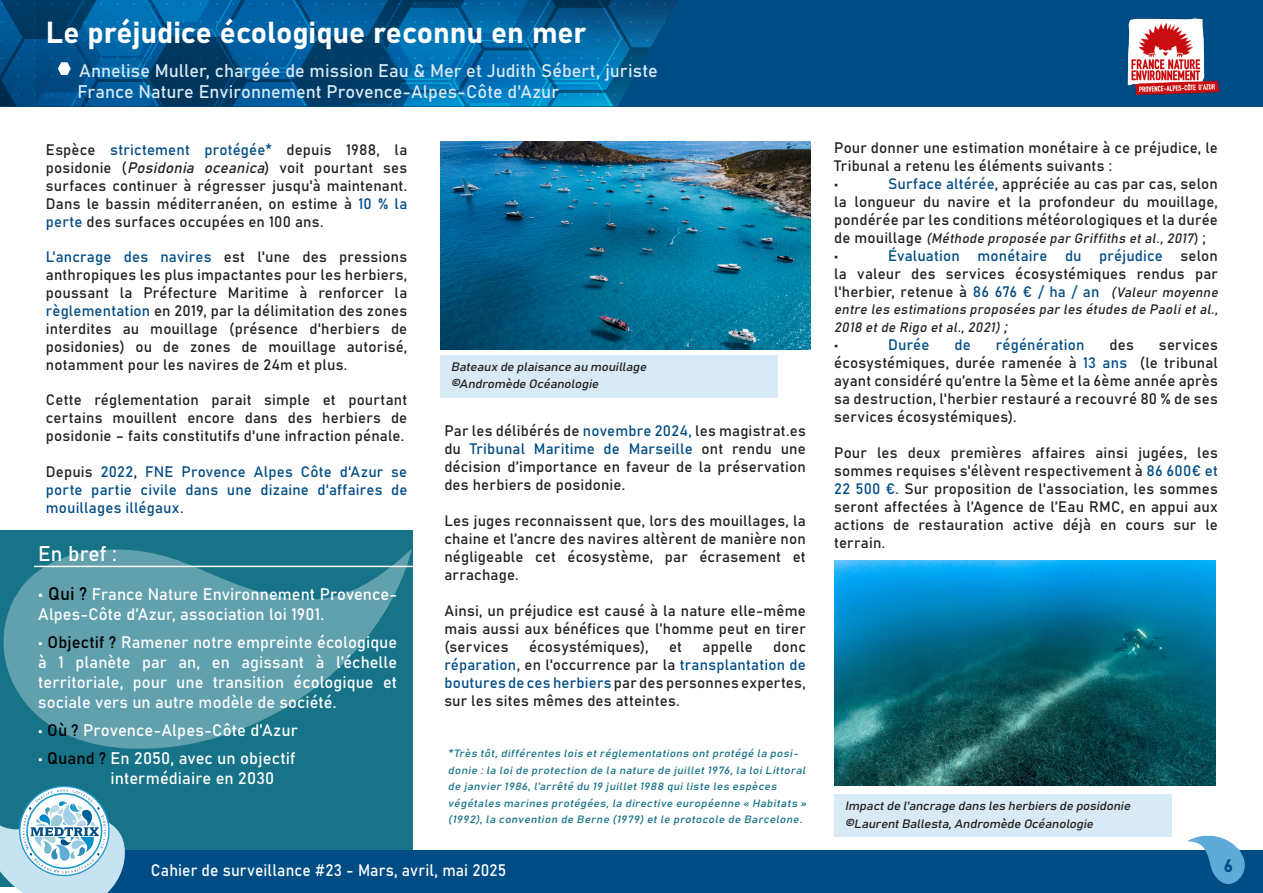
<style>
.page{position:relative;width:1263px;height:893px;background:#fff}
.page>*{position:absolute;margin:0;border:0;box-sizing:border-box;transform-origin:0 0}
.t1{font:30px "Bahnschrift";color:#fff}
.t2{font:21px "Bahnschrift";color:#fff}
.t3{font:18px "Bahnschrift";color:#d7eaf5}
.t4{font:18px "Bahnschrift";color:#004c84}
.t5{font:16.5px/19.8px "Bahnschrift";letter-spacing:.005em;color:#fff}
.t6{font:16.5px "Bahnschrift";letter-spacing:.005em;color:#fff;scale:.95 1}
.t7{font:15px/18px "Bahnschrift";letter-spacing:.01em;color:#231f20;text-align:justify}
.t8{font:15px/18px "Bahnschrift";letter-spacing:.01em;color:#004c84;text-align:justify}
.t9{font:italic 13.5px/18px "Bahnschrift";color:#231f20}
.t10{font:italic 12px "Bahnschrift";color:#231f20;scale:1.1 1}
.t11{font:italic 10.5px/16.5px "Bahnschrift";color:#167287;scale:1.1 1}
.s1{color:#004c84}
.s2{font-style:italic}
.s3{color:#231f20}
.s4{font-size:18px}
.s5{font-size:18px;color:#000}
.s6{color:#000}
.s7{font-style:normal;font-size:15px}
.s8{font-style:normal}
.s9{font-style:italic;font-size:13.5px}
.s10{font-size:15px}
</style>
<div class="page">
<div style="left:0;top:530px;width:412px;height:357px;background:#177387"></div>
<svg style="left:3px;top:548px;width:409px;height:201px;fill:#61a0ad"></svg>
<hr style="left:34px;top:566px;width:383px;height:1px;background:#fff">
<img style="left:440px;top:141px;width:370px;height:208px">
<div style="left:440px;top:355px;width:338px;height:43px;background:#d7eaf5"></div>
<img style="left:834px;top:560px;width:382px;height:226px">
<div style="left:834px;top:794px;width:338px;height:43px;background:#d7eaf5"></div>
<div style="left:104px;top:850px;width:1159px;height:43px;background:#004c84"></div>
<svg style="left:1187px;top:835px;width:58px;height:49px"></svg>
<div style="left:0;top:0;width:1263px;height:106px;background:#004c84"></div>
<svg style="left:0;top:786px;width:125px;height:107px"></svg>
<svg style="left:0;top:0;width:678px;height:106px"></svg>
<img style="left:1127px;top:18px;width:92px;height:76px">
<p class="t1" style="left:46px;top:10px;width:542px">Le préjudice écologique reconnu en mer</p>
<p class="t3" style="left:79px;top:57px;width:580px">Annelise Muller, chargée de mission Eau &amp; Mer et Judith Sébert, juriste</p>
<p class="t3" style="left:78px;top:78px;width:483px">France Nature Environnement Provence-Alpes-Côte d'Azur</p>
<p class="t7" style="left:46px;top:140px;width:363px">Espèce <span class="s1">strictement protégée*</span> depuis 1988, la posidonie (<span class="s2">Posidonia oceanica</span>) voit pourtant ses surfaces continuer à régresser jusqu'à maintenant.<br>Dans le bassin méditerranéen, on estime à <span class="s1">10 % la perte</span> des surfaces occupées en 100 ans.</p>
<p class="t7" style="left:46px;top:247px;width:363px"><span class="s1">L'ancrage des navires</span> est l'une des pressions anthropiques les plus impactantes pour les herbiers, poussant la Préfecture Maritime à renforcer la <span class="s1">règlementation</span> en 2019, par la délimitation des zones interdites au mouillage (présence d'herbiers de posidonies) ou de zones de mouillage autorisé, notamment pour les navires de 24m et plus.</p>
<p class="t7" style="left:46px;top:390px;width:363px">Cette réglementation parait simple et pourtant certains mouillent encore dans des herbiers de posidonie – faits constitutifs d'une infraction pénale.</p>
<p class="t8" style="left:46px;top:462px;width:363px"><span class="s3">Depuis</span> 2022<span class="s3">,</span> FNE Provence Alpes Côte d'Azur se porte partie civile dans une dizaine d'affaires de mouillages illégaux.</p>
<p class="t2" style="left:38px;top:538px;width:80px">En bref :</p>
<p class="t5" style="left:38px;top:583px;width:360px"><span class="s4">•</span> <span class="s5">Qui ?</span> France Nature Environnement Provence-<br>Alpes-Côte d’Azur, association loi 1901.</p>
<p class="t5" style="left:38px;top:631px;width:360px;text-align:justify">• <span class="s6">Objectif ?</span> Ramener notre empreinte écologique à 1 planète par an, en agissant à l’échelle territoriale, pour une transition écologique et sociale vers un autre modèle de société.</p>
<p class="t5" style="left:38px;top:719px;width:261px">• <span class="s6">Où ?</span> Provence-Alpes-Côte d’Azur</p>
<p class="t5" style="left:111px;top:747px;width:186px;text-indent:-72px">• <span class="s6">Quand ?</span> En 2050, avec un objectif intermédiaire en 2030</p>
<p class="t10" style="left:451px;top:358px;width:182px">Bateauxde plaisance au mouillage</p>
<p class="t10" style="left:451px;top:375px;width:138px">©Andromède Océanologie</p>
<p class="t7" style="left:444px;top:421px;width:363px">Par les délibérés de <span class="s1">novembre 2024,</span> les magistrat.es du <span class="s1">Tribunal Maritime de Marseille</span> ont rendu une décision d’importance en faveur de la préservation des herbiers de posidonie.</p>
<p class="t7" style="left:444px;top:511px;width:363px">Les juges reconnaissent que, lors des mouillages, la chaine et l’ancre des navires altèrent de manière non négligeable cet écosystème, par écrasement et arrachage.</p>
<p class="t7" style="left:444px;top:601px;width:363px">Ainsi, un préjudice est causé à la nature elle-même mais aussi aux bénéfices que l’homme peut en tirer (services</p>
<p class="t7" style="left:529px;top:637px;width:121px">écosystémiques),</p>
<p class="t7" style="left:669px;top:637px;width:15px">et</p>
<p class="t7" style="left:703px;top:637px;width:52px">appelle</p>
<p class="t7" style="left:444px;top:637px;width:363px;text-indent:329px">donc <span class="s1">réparation</span>, en l'occurrence par la <span class="s1">transplantation de boutures de ces herbiers</span> par des personnes expertes, sur les sites mêmes des atteintes.</p>
<p class="t11" style="left:448px;top:744px;width:330px">*Très tôt,différentes lois etréglementations ontprotégé la posi&shy;donie :la loide protection de la nature de juillet1976,la loiLittoral de janvier 1986,l’arrêté du 19 juillet1988 quiliste les espèces végétales marines protégées,la directive européenne « Habitats » (1992),la convention de Berne (1979)etle protocole de Barcelone.</p>
<p class="t7" style="left:834px;top:138px;width:385px">Pour donner une estimation monétaire à ce préjudice, le<br>Tribunal a retenu les éléments suivants :</p>
<p class="t7" style="left:834px;top:174px;width:6px">•</p>
<p class="t7" style="left:834px;top:174px;width:385px;text-indent:54px"><span class="s1">Surface altérée</span>, appréciée au cas par cas, selon la longueur du navire et la profondeur du mouillage, pondérée par les conditions météorologiques et la durée</p>
<p class="t9" style="left:834px;top:229px;width:373px"><span class="s7">d e m o u i l l a g e</span> (Méthode proposée parGriffiths etal.,2017<span class="s8">)</span> <span class="s7">;</span></p>
<p class="t7" style="left:834px;top:246px;width:6px">•</p>
<p class="t7" style="left:834px;top:246px;width:388px;text-align:left;text-indent:54px"><span class="s1">Évaluation monétaire du préjudice</span> selon la valeur des services écosystémiques rendus par l'herbier, retenue à <span class="s1">86 676 € / ha / an</span> <span class="s9">(Valeur moyenne</span></p>
<p class="t9" style="left:834px;top:299px;width:388px">entre les estimations proposées parles études de Paolietal.,<br>2018 etde Rigo etal.,2021)<span class="s10">;</span></p>
<p class="t7" style="left:834px;top:334px;width:6px">•</p>
<p class="t8" style="left:888px;top:334px;width:43px">Durée</p>
<p class="t8" style="left:954px;top:334px;width:18px">de</p>
<p class="t8" style="left:996px;top:334px;width:90px">régénération</p>
<p class="t7" style="left:1109px;top:334px;width:26px">des</p>
<p class="t7" style="left:834px;top:334px;width:385px;text-indent:325px">services écosystémiques, durée ramenée à <span class="s1">13 ans</span> (le tribunal ayant considéré qu’entre la 5ème et la 6ème année après sa destruction, l'herbier restauré a recouvré 80 % de ses services écosystémiques).</p>
<p class="t7" style="left:834px;top:442px;width:385px">Pour les deux premières affaires ainsi jugées, les sommes requises s'élèvent respectivement à <span class="s1">86 600€ et 22 500 €.</span> Sur proposition de l'association, les sommes seront affectées à l’Agence de l’Eau RMC, en appui aux actions de restauration active déjà en cours sur le terrain.</p>
<p class="t10" style="left:845px;top:797px;width:264px">Impactde l'ancrage danslesherbiersde posidonie</p>
<p class="t10" style="left:845px;top:814px;width:230px">©LaurentBallesta,Andromède Océanologie</p>
<p class="t6" style="left:151px;top:858px;width:376px">Cahier de surveillance #23 - Mars, avril, mai 2025</p>
<p class="t4" style="left:1224px;top:852px;width:11px">6</p>
</div>
